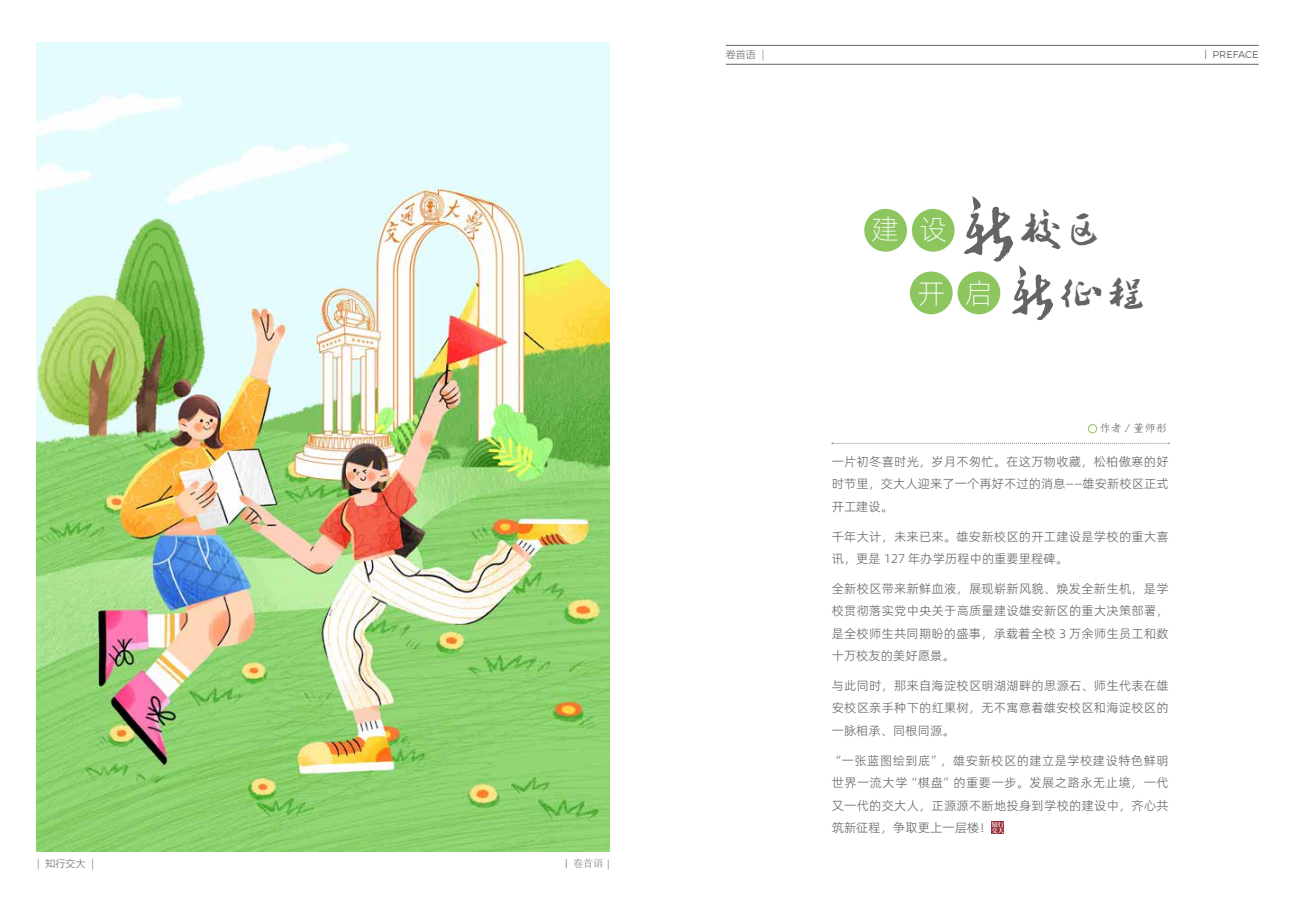
<style>
.page{position:relative;width:1312px;height:922px;background:#fff}
.page>*{position:absolute;margin:0;border:0;box-sizing:border-box;transform-origin:0 0}
.t1{font:45px "FZZJ XTCSJW";color:#656464}
.t2{font:28.25px "Alibaba Pu Hui Ti 2 35 Thin";color:#fff}
.t3{font:12.5px/22.5px "Alibaba Pu Hui Ti 2 45 Light";letter-spacing:.015em;color:#656464;text-align:justify}
.t4{font:11.25px "Kai Ti";color:#656464}
.t5{font:300 10px "Microsoft Ya Hei";color:#656464}
.t6{font:300 10px "Montserrat";color:#656464}
.t7{font:300 10px "Adobe Song Std";color:#656464}
.t8{font:700 6.25px/6.2px "Source Han Serif SC";color:#fff}
.s1{font-family:"Montserrat"}
.s2{font-size:75px}
.s3{font-size:62.5px}
</style>
<div class="page">
<div style="left:864px;top:209px;width:42px;height:42px;background:#8dc55f;border-radius:50%"></div>
<div style="left:909px;top:271px;width:43px;height:43px;background:#8dc55f;border-radius:50%"></div>
<div style="left:911px;top:209px;width:43px;height:42px;background:#8dc55f;border-radius:50%"></div>
<div style="left:957px;top:271px;width:43px;height:43px;background:#8dc55f;border-radius:50%"></div>
<img style="left:37px;top:43px;width:572px;height:807px">
<hr style="left:725px;top:64px;width:533px;height:1px;background:#656464">
<hr style="left:725px;top:45px;width:533px;height:1px;background:#656464">
<svg style="left:831px;top:443px;width:338px;height:1px"></svg>
<div style="left:1087px;top:424px;width:9px;height:9px;border:1px solid #8dc55f;border-radius:50%"></div>
<svg style="left:991px;top:821px;width:12px;height:12px"></svg>
<p class="t5" style="left:37px;top:856px;width:58px">| 知行交大 |</p>
<p class="t7" style="left:565px;top:858px;width:46px"><span class="s1">|</span> 卷首语 |</p>
<p class="t5" style="left:725px;top:48px;width:40px">卷首语 |</p>
<p class="t6" style="left:1204px;top:48px;width:56px">| PREFACE</p>
<h1 class="t1" style="left:950px;top:202px;width:157px"><span class="s2">新</span>校区</h1>
<h2 class="t2" style="left:917px;top:271px;width:77px">开 启</h2>
<h2 class="t2" style="left:871px;top:208px;width:77px">建 设</h2>
<h1 class="t1" style="left:1001px;top:266px;width:149px"><span class="s3">新</span>征程</h1>
<p class="t4" style="left:1099px;top:422px;width:69px">作者 / 董师彤</p>
<p class="t3" style="left:831px;top:449px;width:338px">一片初冬喜时光，岁月不匆忙。在这万物收藏，松柏傲寒的好时节里，交大人迎来了一个再好不过的消息——雄安新校区正式开工建设。</p>
<p class="t3" style="left:831px;top:524px;width:338px">千年大计，未来已来。雄安新校区的开工建设是学校的重大喜讯，更是 127 年办学历程中的重要里程碑。</p>
<p class="t3" style="left:831px;top:576px;width:338px">全新校区带来新鲜血液，展现崭新风貌、焕发全新生机，是学校贯彻落实党中央关于高质量建设雄安新区的重大决策部署，是全校师生共同期盼的盛事，承载着全校 3 万余师生员工和数十万校友的美好愿景。</p>
<p class="t3" style="left:831px;top:673px;width:338px">与此同时，那来自海淀校区明湖湖畔的思源石、师生代表在雄安校区亲手种下的红果树，无不寓意着雄安校区和海淀校区的一脉相承、同根同源。</p>
<p class="t3" style="left:831px;top:748px;width:338px">“一张蓝图绘到底”，雄安新校区的建立是学校建设特色鲜明世界一流大学“棋盘”的重要一步。发展之路永无止境，一代又一代的交大人，正源源不断地投身到学校的建设中，齐心共筑新征程，争取更上一层楼！</p>
<p class="t8" style="left:991px;top:821px;width:14px">知行交大</p>
</div>
